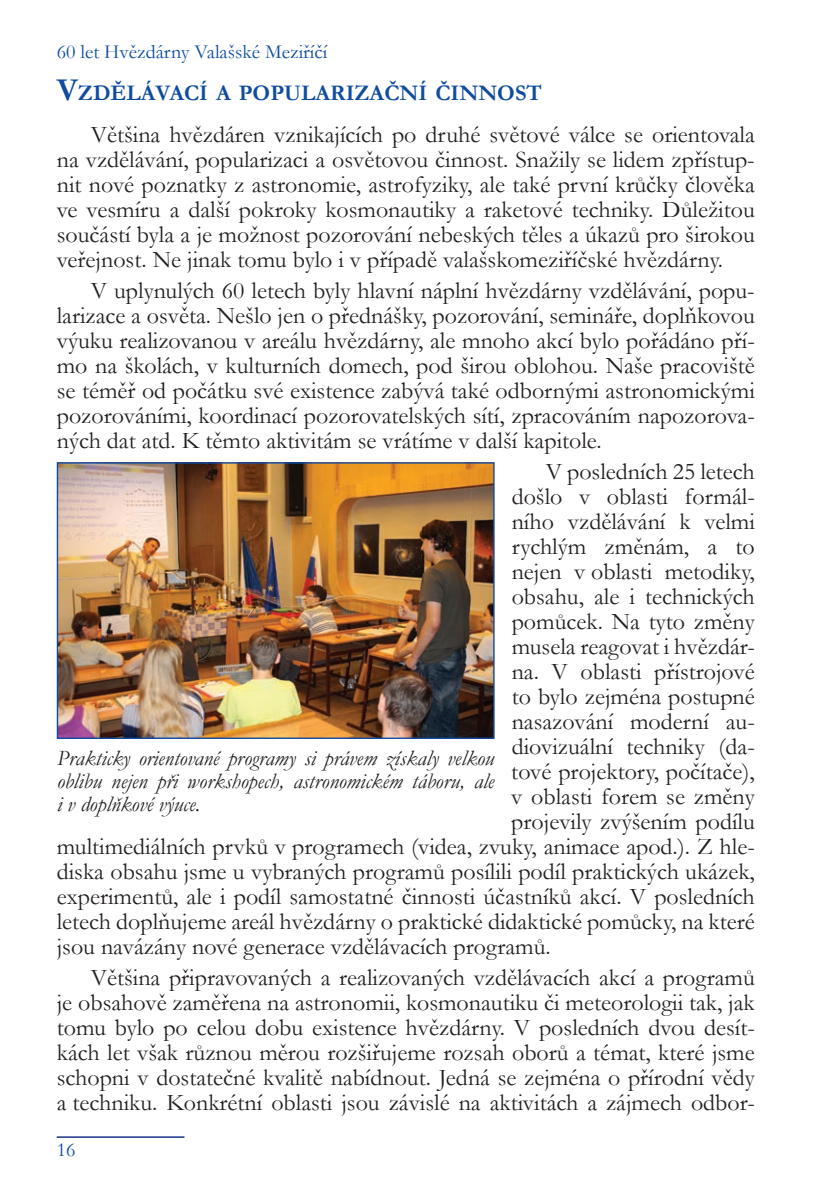
<style>
.page{position:relative;width:840px;height:1191px;background:#fff}
.page>*{position:absolute;margin:0;border:0;box-sizing:border-box;transform-origin:0 0}
.t1{font:24px/25px "Garamond";color:#231f20;text-align:justify}
.t2{font:700 22.4px "Garamond";color:#0f4ca0}
.t3{font:italic 22px/23px "Garamond";color:#231f20;text-align:justify}
.t4{font:20px "Garamond";color:#0f4ca0}
.s1{font-size:32px}
</style>
<div class="page">
<hr style="left:57px;top:1136px;width:127px;height:1px;background:#253f8e">
<img style="left:59px;top:464px;width:433px;height:273px">
<div style="left:57px;top:462px;width:437px;height:277px;border:1px solid #0f4ca0"></div>
<p class="t4" style="left:57px;top:39px;width:272px">60 let Hvězdárny Valašské Meziříčí</p>
<p class="t2" style="left:57px;top:78px;width:486px"><span class="s1">V</span>ZDĚLÁVACÍ A POPULARIZAČNÍ ČINNOST</p>
<p class="t1" style="left:57px;top:122px;width:699px;text-indent:34px">Většina hvězdáren vznikajících po druhé světové válce se orientovala na vzdělávání, popularizaci a osvětovou činnost. Snažily se lidem zpřístup&shy;nit nové poznatky z astronomie, astrofyziky, ale také první krůčky člověka ve vesmíru a další pokroky kosmonautiky a raketové techniky. Důležitou součástí byla a je možnost pozorování nebeských těles a úkazů pro širokou veřejnost. Ne jinak tomu bylo i v případě valašskomeziříčské hvězdárny.</p>
<p class="t1" style="left:57px;top:277px;width:699px;text-indent:34px">V uplynulých 60 letech byly hlavní náplní hvězdárny vzdělávání, popu&shy;larizace a osvěta. Nešlo jen o přednášky, pozorování, semináře, doplňkovou výuku realizovanou v areálu hvězdárny, ale mnoho akcí bylo pořádáno pří&shy;mo na školách, v kulturních domech, pod širou oblohou. Naše pracoviště se téměř od počátku své existence zabývá také odbornými astronomickými pozorováními, koordinací pozorovatelských sítí, zpracováním napozorova&shy;ných dat atd. K těmto aktivitám se vrátíme v další kapitole.</p>
<p class="t1" style="left:545px;top:458px;width:210px">V posledních 25 letech</p>
<p class="t1" style="left:511px;top:483px;width:244px">došlo v oblasti formál-</p>
<p class="t1" style="left:511px;top:508px;width:244px">ního vzdělávání k velmi</p>
<p class="t1" style="left:511px;top:533px;width:244px">rychlým změnám, a to</p>
<p class="t1" style="left:511px;top:558px;width:244px">nejen v oblasti metodiky,</p>
<p class="t1" style="left:511px;top:583px;width:244px">obsahu, ale i technických</p>
<p class="t1" style="left:511px;top:608px;width:244px">pomůcek. Na tyto změny</p>
<p class="t1" style="left:511px;top:633px;width:244px">musela reagovat i hvězdár-</p>
<p class="t1" style="left:511px;top:658px;width:244px">na. V oblasti přístrojové</p>
<p class="t1" style="left:511px;top:683px;width:244px">to bylo zejména postupné</p>
<p class="t1" style="left:511px;top:708px;width:244px">nasazování moderní au-</p>
<p class="t1" style="left:511px;top:733px;width:244px">diovizuální techniky (da-</p>
<p class="t1" style="left:511px;top:758px;width:245px">tové projektory, počítače),</p>
<p class="t1" style="left:511px;top:783px;width:245px">v oblasti forem se změny</p>
<p class="t1" style="left:511px;top:808px;width:245px">projevily zvýšením podílu</p>
<p class="t1" style="left:57px;top:833px;width:699px">multimediálních prvků v programech (videa, zvuky, animace apod.). Z hle-</p>
<p class="t1" style="left:57px;top:858px;width:699px">diska obsahu jsme u vybraných programů posílili podíl praktických ukázek,</p>
<p class="t1" style="left:57px;top:883px;width:699px">experimentů, ale i podíl samostatné činnosti účastníků akcí. V posledních</p>
<p class="t1" style="left:57px;top:908px;width:699px">letech doplňujeme areál hvězdárny o praktické didaktické pomůcky, na které</p>
<p class="t1" style="left:57px;top:933px;width:495px">jsou navázány nové generace vzdělávacích programů.</p>
<p class="t1" style="left:57px;top:964px;width:699px;text-indent:34px">Většina připravovaných a realizovaných vzdělávacích akcí a programů je obsahově zaměřena na astronomii, kosmonautiku či meteorologii tak, jak tomu bylo po celou dobu existence hvězdárny. V posledních dvou desít&shy;kách let však různou měrou rozšiřujeme rozsah oborů a témat, které jsme schopni v dostatečné kvalitě nabídnout. Jedná se zejména o přírodní vědy a techniku. Konkrétní oblasti jsou závislé na aktivitách a zájmech odbor-</p>
<p class="t3" style="left:57px;top:746px;width:438px">Prakticky orientované programy si právem získaly velkou oblibu nejen při workshopech, astronomickém táboru, ale i v doplňkové výuce.</p>
<p class="t4" style="left:57px;top:1136px;width:20px">16</p>
</div>
